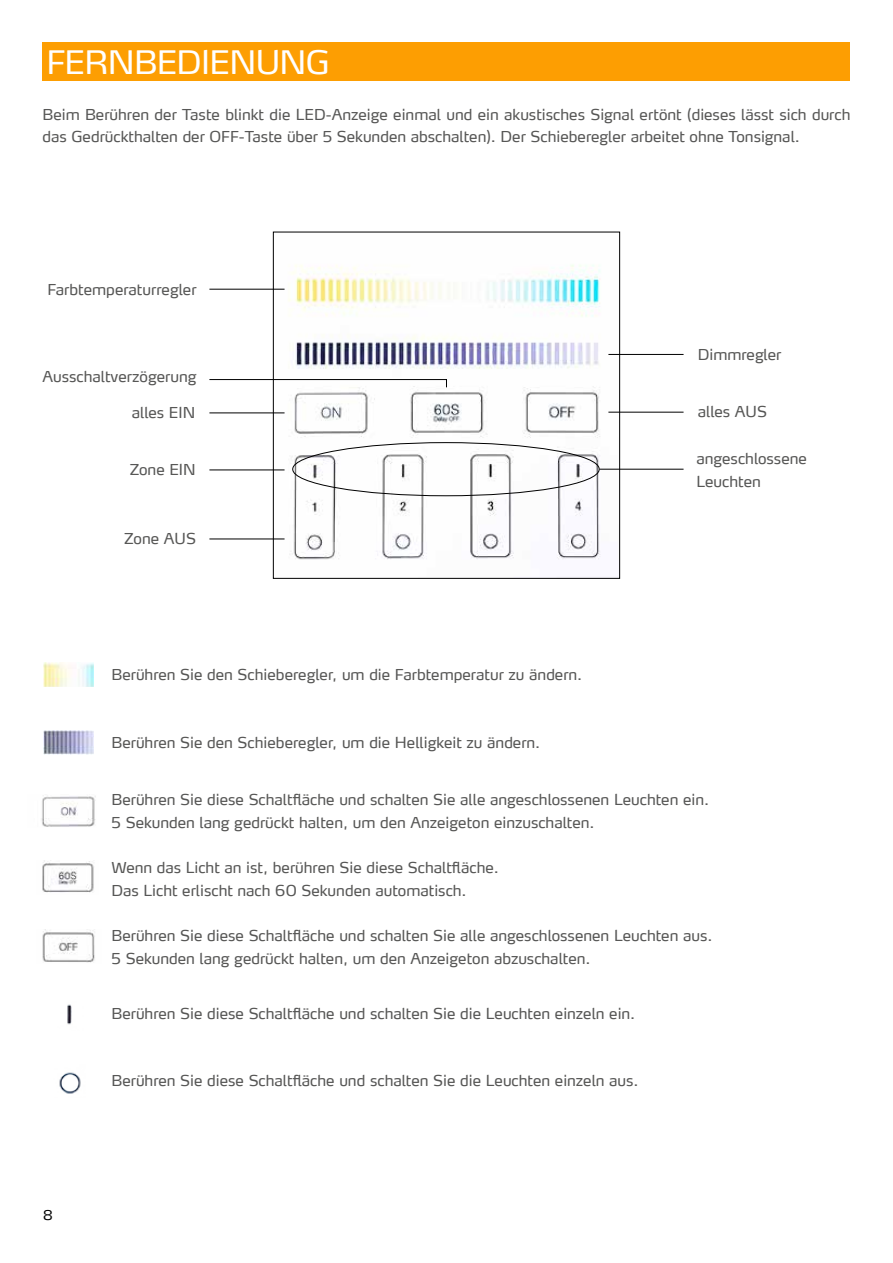
<style>
.page{position:relative;width:893px;height:1263px;background:#fff}
.page>*{position:absolute;margin:0;border:0;box-sizing:border-box;transform-origin:0 0}
.t1{font:32.25px "Max LF";letter-spacing:-.02em;color:#fff}
.t2{font:15px/22.5px "Max LF";color:#575756}
.t3{font:13.5px "Max LF";color:#000}
</style>
<div class="page">
<div style="left:43px;top:43px;width:807px;height:38px;background:#fd9e02"></div>
<img style="left:275px;top:265px;width:343px;height:295px">
<div style="left:273px;top:232px;width:347px;height:347px;border:1px solid #000"></div>
<img style="left:44px;top:663px;width:49px;height:23px">
<img style="left:44px;top:730px;width:49px;height:24px">
<img style="left:41px;top:795px;width:55px;height:32px">
<img style="left:42px;top:861px;width:52px;height:32px">
<img style="left:42px;top:930px;width:53px;height:33px">
<img style="left:67px;top:1004px;width:5px;height:21px">
<img style="left:59px;top:1072px;width:22px;height:22px">
<hr style="left:209px;top:289px;width:76px;height:1px;background:#000">
<svg style="left:209px;top:379px;width:238px;height:9px"></svg>
<hr style="left:209px;top:412px;width:76px;height:1px;background:#000">
<hr style="left:209px;top:470px;width:76px;height:1px;background:#000">
<hr style="left:209px;top:539px;width:76px;height:1px;background:#000">
<hr style="left:608px;top:354px;width:76px;height:1px;background:#000">
<hr style="left:608px;top:412px;width:76px;height:1px;background:#000">
<hr style="left:600px;top:469px;width:84px;height:1px;background:#000">
<div style="left:292px;top:442px;width:308px;height:54px;border:1px solid #000;border-radius:50%"></div>
<h1 class="t1" style="left:46px;top:42px;width:285px">FERNBEDIENUNG</h1>
<p class="t2" style="left:43px;top:103px;width:809px">Beim Berühren der Taste blinkt die LED-Anzeige einmal und ein akustisches Signal ertönt (dieses lässt sich durch das Gedrückthalten der OFF-Taste über 5 Sekunden abschalten). Der Schieberegler arbeitet ohne Tonsignal.</p>
<p class="t2" style="left:47px;top:278px;width:151px">Farbtemperaturregler</p>
<p class="t2" style="left:698px;top:343px;width:85px">Dimmregler</p>
<p class="t2" style="left:43px;top:365px;width:156px">Ausschaltverzögerung</p>
<p class="t2" style="left:132px;top:401px;width:65px">alles EIN</p>
<p class="t2" style="left:698px;top:400px;width:71px">alles AUS</p>
<p class="t2" style="left:130px;top:458px;width:68px">Zone EIN</p>
<p class="t2" style="left:124px;top:527px;width:73px">Zone AUS</p>
<p class="t2" style="left:112px;top:663px;width:472px">Berühren Sie den Schieberegler, um die Farbtemperatur zu ändern.</p>
<p class="t2" style="left:112px;top:730px;width:430px">Berühren Sie den Schieberegler, um die Helligkeit zu ändern.</p>
<p class="t2" style="left:696px;top:447px;width:112px">angeschlossene<br>Leuchten</p>
<p class="t2" style="left:112px;top:788px;width:599px">Berühren Sie diese Schaltfläche und schalten Sie alle angeschlossenen Leuchten ein.<br>5 Sekunden lang gedrückt halten, um den Anzeigeton einzuschalten.</p>
<p class="t2" style="left:112px;top:856px;width:389px">Wenn das Licht an ist, berühren Sie diese Schaltfläche.<br>Das Licht erlischt nach 60 Sekunden automatisch.</p>
<p class="t2" style="left:112px;top:924px;width:602px">Berühren Sie diese Schaltfläche und schalten Sie alle angeschlossenen Leuchten aus.<br>5 Sekunden lang gedrückt halten, um den Anzeigeton abzuschalten.</p>
<p class="t2" style="left:112px;top:1002px;width:525px">Berühren Sie diese Schaltfläche und schalten Sie die Leuchten einzeln ein.</p>
<p class="t3" style="left:43px;top:1206px;width:11px">8</p>
<p class="t2" style="left:112px;top:1069px;width:529px">Berühren Sie diese Schaltfläche und schalten Sie die Leuchten einzeln aus.</p>
</div>
